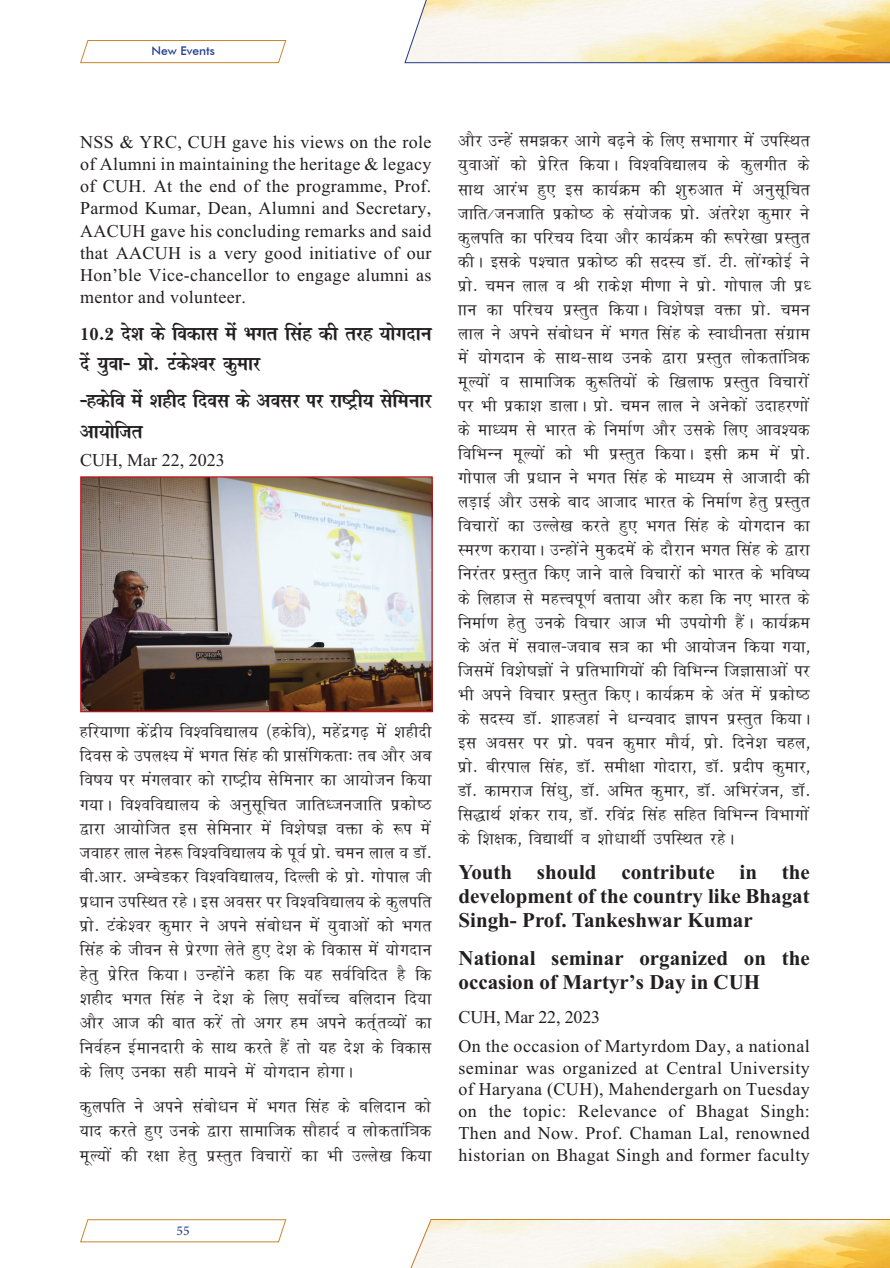
<style>
.page{position:relative;width:890px;height:1268px;background:#fff}
.page>*{position:absolute;margin:0;border:0;box-sizing:border-box;transform-origin:0 0}
.t1{font:700 24px/30.3px "Shiva";color:#231f20}
.t2{font:700 21px/24px "Times New Roman";color:#231f20;text-align:justify}
.t3{font:500 19.5px/24px "Shiva";letter-spacing:.03em;color:#231f20;text-align:justify}
.t4{font:18px/22px "Times New Roman";letter-spacing:.025em;color:#231f20;text-align:justify}
.t5{font:18px "Times New Roman";color:#231f20}
.t6{font:500 13.5px "Minion Pro";color:#253f8e}
.t7{font:500 12px "Futura BT";color:#253f8e}
</style>
<div class="page">
<svg style="left:80px;top:1219px;width:206px;height:23px"></svg>
<svg style="left:80px;top:40px;width:206px;height:23px"></svg>
<img style="left:82px;top:478px;width:348px;height:232px">
<div style="left:80px;top:476px;width:352px;height:236px;border:1px solid #c4121a"></div>
<svg style="left:404px;top:0;width:486px;height:63px"></svg>
<svg style="left:410px;top:1219px;width:480px;height:49px"></svg>
<p class="t7" style="left:151px;top:44px;width:65px">New Events</p>
<p class="t4" style="left:80px;top:131px;width:353px">NSS &amp; YRC, CUH gave his views on the role of Alumni in maintaining the heritage &amp; legacy of CUH. At the end of the programme, Prof.<br>Parmod Kumar, Dean, Alumni and Secretary, AACUH gave his concluding remarks and said that AACUH is a very good initiative of our Hon’ble Vice-chancellor to engage alumni as mentor and volunteer.</p>
<p class="t1" style="left:80px;top:318px;width:353px">10-2 ns'k ds fodkl esa Hkxr flag dh rjg ;ksxnku nsa ;qok&amp; izks- Vads'oj dqekj</p>
<p class="t1" style="left:80px;top:386px;width:353px">&amp;gdsfo esa 'kghn fnol ds volj ij jk"Vªh; lsfeukj vk;ksftr</p>
<p class="t5" style="left:80px;top:450px;width:146px">CUH, Mar 22, 2023</p>
<p class="t3" style="left:80px;top:721px;width:353px">gfj;k.kk dsanzh; fo'ofo|ky; ¼gdsfo½] egsanzx&lt;+ esa 'kghnh fnol ds miy{; esa Hkxr flag dh izklafxdrk% rc vkSj vc fo"k; ij eaxyokj dks jk"Vªh; lsfeukj dk vk;kstu fd;k x;kA fo'ofo|ky; ds vuqlwfpr tkfr/tutkfr izdks"B }kjk vk;ksftr bl lsfeukj esa fo'ks"kK oäk ds :i esa tokgj yky usg: fo'ofo|ky; ds iwoZ izks- peu yky o MkW&shy;ch-vkj- vEcsMdj fo'ofo|ky;] fnYyh ds izks- xksiky th izèkku mifLFkr jgsA bl volj ij fo'ofo|ky; ds dqyifr izks- Vads'oj dqekj us vius lacks/ku esa ;qokvksa dks Hkxr flag ds thou ls izsj.kk ysrs gq, ns'k ds fodkl esa ;ksxnku gsrq izsfjr fd;kA mUgksaus dgk fd ;g loZfofnr gS fd 'kghn Hkxr flag us ns'k ds fy, loksZPp cfynku fn;k vkSj vkt dh ckr djsa rks vxj ge vius drZ~rO;ksa dk fuoZgu bZekunkjh ds lkFk djrs gSa rks ;g ns'k ds fodkl ds fy, mudk lgh ek;us esa ;ksxnku gksxkA</p>
<p class="t3" style="left:80px;top:1096px;width:353px">dqyifr us vius lacks/ku esa Hkxr flag ds cfynku dks ;kn djrs gq, muds }kjk lkekftd lkSgknZ o yksdrkaf=kd ewY;ksa dh j{kk gsrq izLrqr fopkjksa dk Hkh mYys[k fd;k</p>
<p class="t6" style="left:177px;top:1221px;width:15px">55</p>
<p class="t3" style="left:458px;top:131px;width:353px">vkSj mUgsa le&gt;dj vkxs c&lt;+us ds fy, lHkkxkj esa mifLFkr ;qokvksa dks izsfjr fd;kA fo'ofo|ky; ds dqyxhr ds lkFk vkjaHk gq, bl dk;ZØe dh 'kq#vkr esa vuqlwfpr tkfr@tutkfr izdks"B ds la;kstd izks- varjs'k dqekj us dqyifr dk ifjp; fn;k vkSj dk;ZØe dh :ijs[kk izLrqr dhA blds i'pkr izdks"B dh lnL; MkW- Vh- yksaXdksbZ us izks- peu yky o Jh jkds'k eh.kk us izks- xksiky th iz/ kku dk ifjp; izLrqr fd;kA fo'ks"kK oäk izks- peu yky us vius lacks/ku esa Hkxr flag ds Lok/khurk laxzke esa ;ksxnku ds lkFk&amp;lkFk muds }kjk izLrqr yksdrkaf=kd ewY;ksa o lkekftd dq:fr;ksa ds f[kykQ izLrqr fopkjksa ij Hkh izdk'k MkykA izks- peu yky us vusdksa mnkgj.kksa ds ek/;e ls Hkkjr ds fuekZ.k vkSj mlds fy, vko';d fofHkUu ewY;ksa dks Hkh izLrqr fd;kA blh Øe esa izks&shy;xksiky th iz/kku us Hkxr flag ds ek/;e ls vktknh dh yM+kbZ vkSj mlds ckn vktkn Hkkjr ds fuekZ.k gsrq izLrqr fopkjksa dk mYys[k djrs gq, Hkxr flag ds ;ksxnku dk Lej.k djk;kA mUgksaus eqdnesa ds nkSjku Hkxr flag ds }kjk fujarj izLrqr fd, tkus okys fopkjksa dks Hkkjr ds Hkfo"; ds fygkt ls egÙoiw.kZ crk;k vkSj dgk fd u, Hkkjr ds fuekZ.k gsrq muds fopkj vkt Hkh mi;ksxh gSaA dk;ZØe ds var esa loky&amp;tokc l=k dk Hkh vk;kstu fd;k x;k] ftlesa fo'ks"kKksa us izfrHkkfx;ksa dh fofHkUu ftKklkvksa ij Hkh vius fopkj izLrqr fd,A dk;ZØe ds var esa izdks"B ds lnL; MkW- 'kkgtgka us /kU;okn Kkiu izLrqr fd;kA bl volj ij izks- iou dqekj ekS;Z] izks- fnus'k pgy] izks- chjiky flag] MkW- leh{kk xksnkjk] MkW- iznhi dqekj] MkW- dkejkt flaèkq] MkW- vfer dqekj] MkW- vfHkjatu] MkW&shy;fl)kFkZ 'kadj jk;] MkW- jfoanz flag lfgr fofHkUu foHkkxksa ds f'k{kd] fo|kFkhZ o 'kksèkkFkhZ mifLFkr jgsA</p>
<p class="t2" style="left:458px;top:859px;width:353px">Youth should contribute in the development of the country like Bhagat Singh- Prof. Tankeshwar Kumar</p>
<p class="t2" style="left:458px;top:945px;width:353px">National seminar organized on the occasion of Martyr’s Day in CUH</p>
<p class="t4" style="left:458px;top:1002px;width:353px;line-height:28.5px">CUH, Mar 22, 2023<br>On the occasion of Martyrdom Day, a national</p>
<p class="t4" style="left:458px;top:1056px;width:353px">seminar was organized at Central University of Haryana (CUH), Mahendergarh on Tuesday on the topic: Relevance of Bhagat Singh:<br>Then and Now. Prof. Chaman Lal, renowned historian on Bhagat Singh and former faculty</p>
</div>
